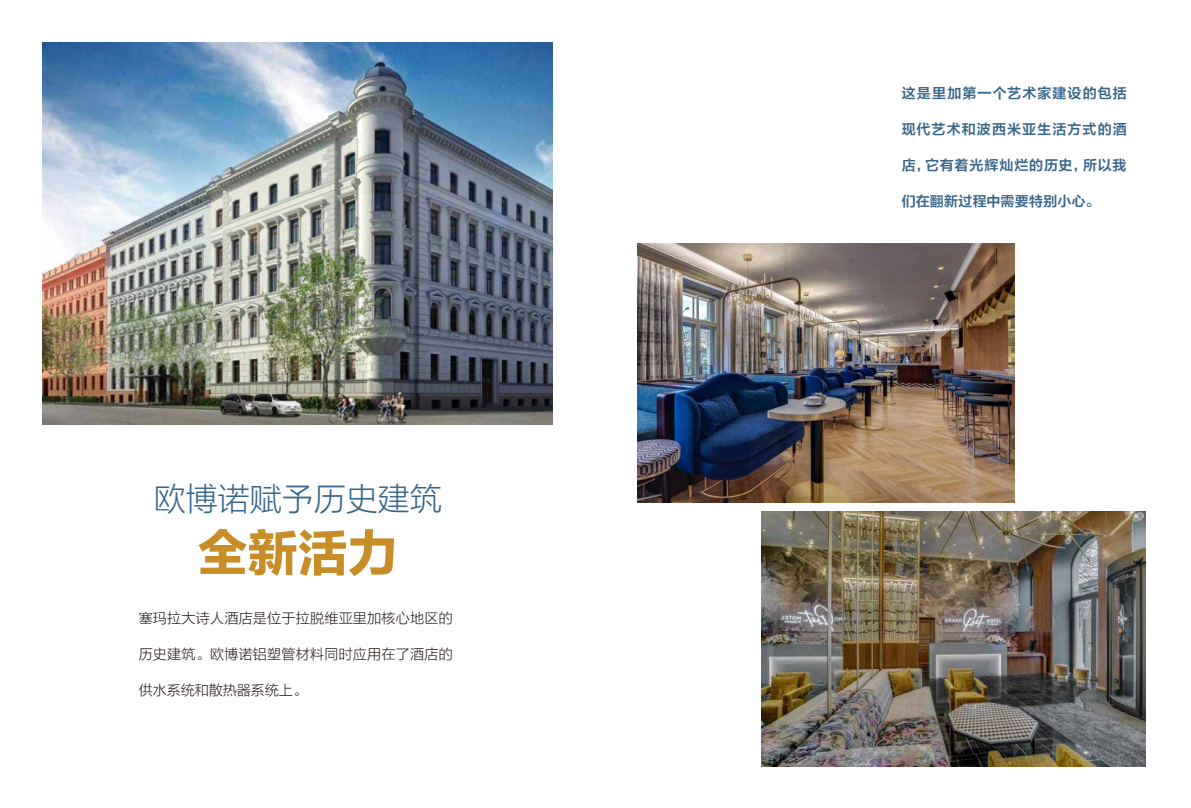
<style>
.page{position:relative;width:1191px;height:808px;background:#fff}
.page>*{position:absolute;margin:0;border:0;box-sizing:border-box;transform-origin:0 0}
.t1{font:50px "FZLTDHK GBK1 0";color:#c78e27}
.t2{font:32px "FZLTXHJW GB1 0";color:#36668a}
.t3{font:14px "FZLTZCHK GBK1 0";letter-spacing:.07em;color:#36668a}
.t4{font:14px "FZLTXHJW GB1 0";letter-spacing:.02em;color:#221815}
.t5{font:14px "FZLTZCHK GBK1 0";letter-spacing:.015em;color:#36668a}
.t6{font:14px "FZLTXHJW GB1 0";color:#221815}
</style>
<div class="page">
<img style="left:43px;top:43px;width:509px;height:382px">
<img style="left:637px;top:243px;width:377px;height:259px">
<img style="left:761px;top:511px;width:384px;height:255px">
<h2 class="t2" style="left:154px;top:481px;width:289px">欧博诺赋予历史建筑</h2>
<h1 class="t1" style="left:198px;top:525px;width:201px">全新活力</h1>
<p class="t4" style="left:139px;top:610px;width:315px">塞玛拉大诗人酒店是位于拉脱维亚里加核心地区的</p>
<p class="t4" style="left:139px;top:646px;width:315px">历史建筑。欧博诺铝塑管材料同时应用在了酒店的</p>
<p class="t6" style="left:139px;top:682px;width:169px">供水系统和散热器系统上。</p>
<p class="t3" style="left:901px;top:86px;width:226px">这是里加第一个艺术家建设的包括</p>
<p class="t3" style="left:901px;top:122px;width:226px">现代艺术和波西米亚生活方式的酒</p>
<p class="t3" style="left:901px;top:158px;width:226px">店，它有着光辉灿烂的历史，所以我</p>
<p class="t5" style="left:901px;top:194px;width:199px">们在翻新过程中需要特别小心。</p>
</div>
